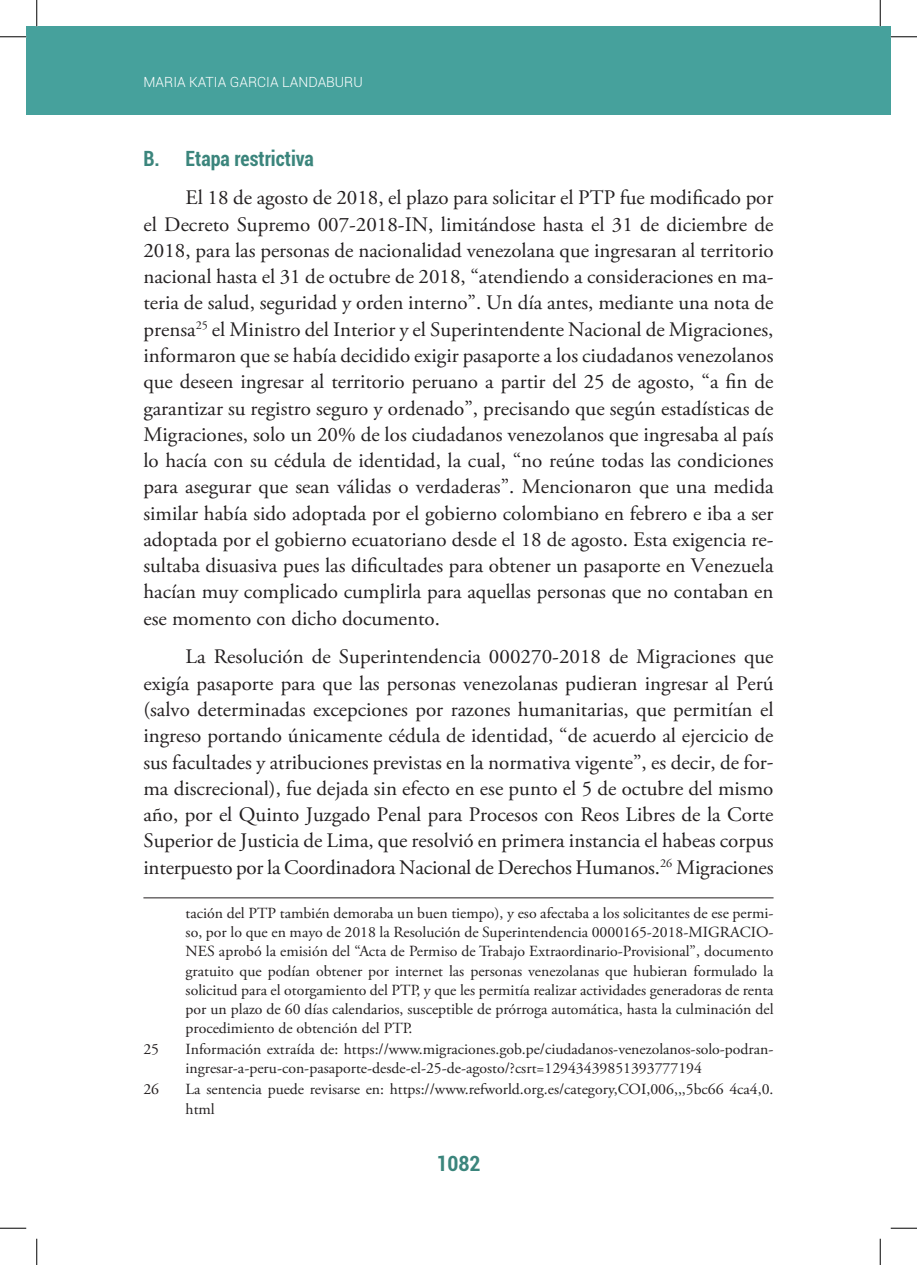
<style>
.page{position:relative;width:917px;height:1265px;background:#fff}
.page>*{position:absolute;margin:0;border:0;box-sizing:border-box;transform-origin:0 0}
.t1{font:700 condensed 21px "Roboto";color:#3b857c;scale:.95 1}
.t2{font:700 condensed 21px "Roboto";color:#3b857c}
.t3{font:20.65px/26.2px "Adobe Garamond Pro";color:#231f20;text-align:justify}
.t4{font:15.4px/19.2px "Adobe Garamond Pro";color:#231f20}
.t5{font:300 14px "Roboto";color:#fff}
</style>
<div class="page">
<div style="left:27px;top:27px;width:863px;height:88px;background:#46a19c"></div>
<hr style="left:143px;top:897px;width:630px;height:1px;background:#231f20">
<svg style="left:0;top:36px;width:26px;height:1px"></svg>
<svg style="left:891px;top:36px;width:26px;height:1px"></svg>
<svg style="left:0;top:1227px;width:26px;height:1px"></svg>
<svg style="left:891px;top:1227px;width:26px;height:1px"></svg>
<svg style="left:36px;top:0;width:1px;height:26px"></svg>
<svg style="left:36px;top:1238px;width:1px;height:26px"></svg>
<svg style="left:880px;top:0;width:1px;height:26px"></svg>
<svg style="left:880px;top:1238px;width:1px;height:26px"></svg>
<p class="t5" style="left:143px;top:72px;width:221px">MARIA KATIA GARCIA LANDABURU</p>
<p class="t1" style="left:143px;top:143px;width:181px">B. Etapa restrictiva</p>
<p class="t3" style="left:143px;top:185px;width:632px;text-indent:42px">El 18 de agosto de 2018, el plazo para solicitar el PTP fue modificado por el Decreto Supremo 007-2018-IN, limitándose hasta el 31 de diciembre de 2018, para las personas de nacionalidad venezolana que ingresaran al territorio nacional hasta el 31 de octubre de 2018, “atendiendo a consideraciones en ma&shy;teria de salud, seguridad y orden interno”. Un día antes, mediante una nota de prensa<sup>25</sup> el Ministro del Interior y el Superintendente Nacional de Migraciones, informaron que se había decidido exigir pasaporte a los ciudadanos venezolanos que deseen ingresar al territorio peruano a partir del 25 de agosto, “a fin de garantizar su registro seguro y ordenado”, precisando que según estadísticas de Migraciones, solo un 20% de los ciudadanos venezolanos que ingresaba al país lo hacía con su cédula de identidad, la cual, “no reúne todas las condiciones para asegurar que sean válidas o verdaderas”. Mencionaron que una medida similar había sido adoptada por el gobierno colombiano en febrero e iba a ser adoptada por el gobierno ecuatoriano desde el 18 de agosto. Esta exigencia re&shy;sultaba disuasiva pues las dificultades para obtener un pasaporte en Venezuela hacían muy complicado cumplirla para aquellas personas que no contaban en ese momento con dicho documento.</p>
<p class="t3" style="left:143px;top:644px;width:632px;text-indent:42px">La Resolución de Superintendencia 000270-2018 de Migraciones que exigía pasaporte para que las personas venezolanas pudieran ingresar al Perú (salvo determinadas excepciones por razones humanitarias, que permitían el ingreso portando únicamente cédula de identidad, “de acuerdo al ejercicio de sus facultades y atribuciones previstas en la normativa vigente”, es decir, de for&shy;ma discrecional), fue dejada sin efecto en ese punto el 5 de octubre del mismo año, por el Quinto Juzgado Penal para Procesos con Reos Libres de la Corte Superior de Justicia de Lima, que resolvió en primera instancia el habeas corpus interpuesto por la Coordinadora Nacional de Derechos Humanos.<sup>26</sup> Migraciones</p>
<p class="t4" style="left:186px;top:903px;width:590px;text-align:justify">tación del PTP también demoraba un buen tiempo), y eso afectaba a los solicitantes de ese permi&shy;so, por lo que en mayo de 2018 la Resolución de Superintendencia 0000165-2018-MIGRACIO-NES aprobó la emisión del “Acta de Permiso de Trabajo Extraordinario-Provisional”, documento gratuito que podían obtener por internet las personas venezolanas que hubieran formulado la solicitud para el otorgamiento del PTP, y que les permitía realizar actividades generadoras de renta por un plazo de 60 días calendarios, susceptible de prórroga automática, hasta la culminación del procedimiento de obtención del PTP.</p>
<p class="t4" style="left:143px;top:1039px;width:17px">25</p>
<p class="t4" style="left:186px;top:1039px;width:589px">Información extraída de: https://www.migraciones.gob.pe/ciudadanos-venezolanos-solo-podran&shy;ingresar-a-peru-con-pasaporte-desde-el-25-de-agosto/?csrt=12943439851393777194</p>
<p class="t4" style="left:143px;top:1079px;width:17px">26</p>
<p class="t4" style="left:186px;top:1079px;width:589px">La sentencia puede revisarse en: https://www.refworld.org.es/category,COI,006,,,5bc66 4ca4,0. html</p>
<p class="t2" style="left:436px;top:1148px;width:46px">1082</p>
</div>
